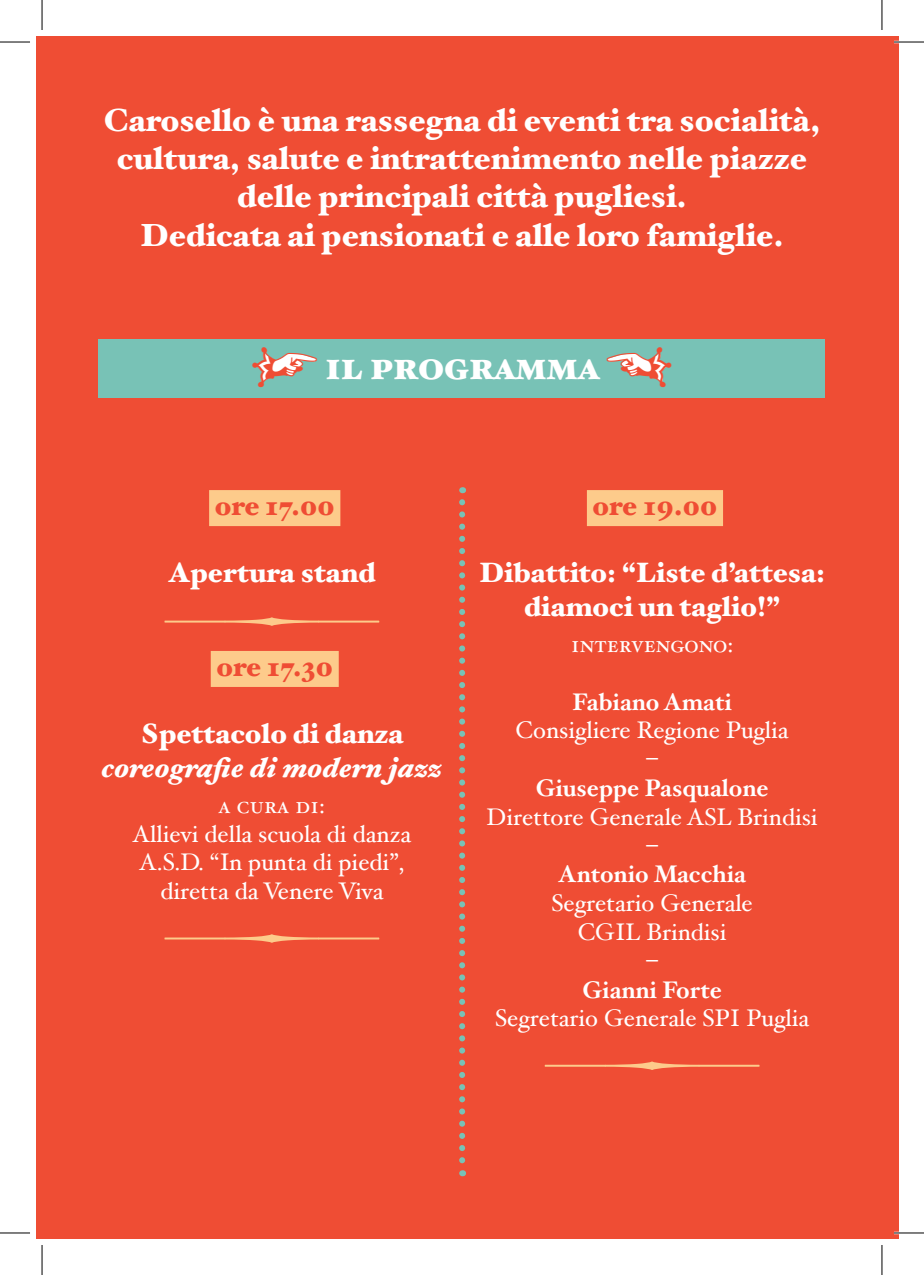
<style>
.page{position:relative;width:924px;height:1275px;background:#fff}
.page>*{position:absolute;margin:0;border:0;box-sizing:border-box;transform-origin:0 0}
.t1{font:40px "Hoefler Text Black Small Caps";color:#fff}
.t2{font:900 32px/38.4px "Hoefler Text";color:#fff;text-align:center}
.t3{font:900 28px "Hoefler Text";color:#fff}
.t4{font:900 28px "Hoefler Text";color:#ef4d34}
.t5{font:italic 900 28px "Hoefler Text";color:#fff}
.t6{font:24px/28.8px "Hoefler Text";color:#fff}
.t7{font:700 24px "Hoefler Text";color:#fff}
.t8{font:24px "Hoefler Text Roman Small Caps";color:#fff}
</style>
<div class="page">
<div style="left:36px;top:36px;width:862px;height:1202px;background:#ef4d34"></div>
<div style="left:99px;top:339px;width:725px;height:59px;background:#78c2b6"></div>
<div style="left:209px;top:490px;width:131px;height:36px;background:#fdcb8b"></div>
<div style="left:211px;top:651px;width:127px;height:36px;background:#fdcb8b"></div>
<div style="left:586px;top:490px;width:136px;height:36px;background:#fdcb8b"></div>
<svg style="left:459px;top:502px;width:6px;height:674px"></svg>
<hr style="left:893px;top:41px;width:30px;height:2px;background:#fff">
<hr style="left:893px;top:1231px;width:30px;height:3px;background:#fff">
<hr style="left:0;top:42px;width:30px;height:1px;background:#000">
<hr style="left:893px;top:42px;width:30px;height:1px;background:#000">
<hr style="left:0;top:1232px;width:30px;height:1px;background:#000">
<hr style="left:893px;top:1232px;width:30px;height:1px;background:#000">
<hr style="left:42px;top:0;width:1px;height:30px;background:#000">
<hr style="left:42px;top:1245px;width:1px;height:30px;background:#000">
<hr style="left:881px;top:0;width:1px;height:30px;background:#000">
<hr style="left:881px;top:1245px;width:1px;height:30px;background:#000">
<svg style="left:256px;top:352px;width:61px;height:32px"></svg>
<svg style="left:607px;top:352px;width:61px;height:32px"></svg>
<p class="t2" style="left:104px;top:100px;width:717px">Carosello è una rassegna di eventi tra socialità, cultura, salute e intrattenimento nelle piazze</p>
<p class="t2" style="left:237px;top:177px;width:451px">delle principali città pugliesi.</p>
<p class="t2" style="left:140px;top:216px;width:644px">Dedicata ai pensionati e alle loro famiglie.</p>
<p class="t1" style="left:325px;top:340px;width:275px">il programma</p>
<p class="t4" style="left:215px;top:489px;width:121px">ore 17.00</p>
<p class="t3" style="left:168px;top:556px;width:209px">Apertura stand</p>
<p class="t4" style="left:216px;top:650px;width:118px">ore 17.30</p>
<p class="t3" style="left:140px;top:717px;width:265px">Spettacolo di danza</p>
<p class="t5" style="left:101px;top:750px;width:342px">coreografie di modern jazz</p>
<p class="t8" style="left:218px;top:790px;width:108px">a cura di:</p>
<p class="t6" style="left:132px;top:819px;width:280px">Allievi della scuola di danza<br>A.S.D. “In punta di piedi”,</p>
<p class="t6" style="left:160px;top:876px;width:224px">diretta da Venere Viva</p>
<p class="t4" style="left:592px;top:489px;width:126px">ore 19.00</p>
<p class="t3" style="left:479px;top:556px;width:347px">Dibattito: “Liste d’attesa:</p>
<p class="t3" style="left:524px;top:590px;width:257px">diamoci un taglio!”</p>
<p class="t8" style="left:570px;top:629px;width:164px">intervengono:</p>
<p class="t7" style="left:572px;top:687px;width:161px">Fabiano Amati</p>
<p class="t6" style="left:515px;top:715px;width:274px">Consigliere Regione Puglia</p>
<p class="t6" style="left:646px;top:744px;width:13px">–</p>
<p class="t7" style="left:535px;top:773px;width:234px">Giuseppe Pasqualone</p>
<p class="t6" style="left:486px;top:802px;width:332px">Direttore Generale ASL Brindisi</p>
<p class="t6" style="left:646px;top:831px;width:13px">–</p>
<p class="t7" style="left:558px;top:859px;width:189px">Antonio Macchia</p>
<p class="t6" style="left:551px;top:888px;width:203px">Segretario Generale</p>
<p class="t6" style="left:577px;top:917px;width:150px">CGIL Brindisi</p>
<p class="t6" style="left:646px;top:946px;width:13px">–</p>
<p class="t7" style="left:582px;top:975px;width:141px">Gianni Forte</p>
<p class="t6" style="left:495px;top:1003px;width:315px">Segretario Generale SPI Puglia</p>
</div>
